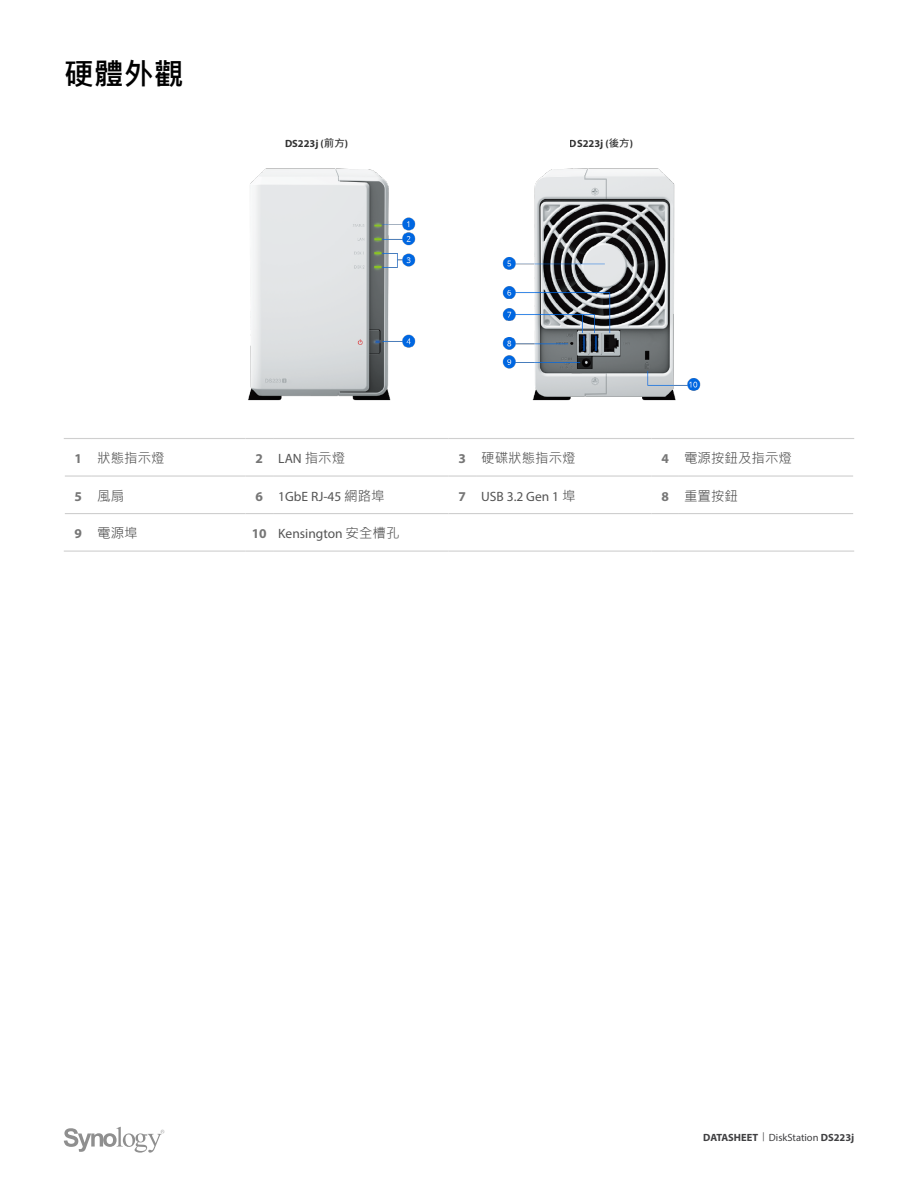
<style>
.page{position:relative;width:918px;height:1188px;background:#fff}
.page>*{position:absolute;margin:0;border:0;box-sizing:border-box;transform-origin:0 0}
.t1{font:700 30px "Microsoft Jheng Hei";color:#000}
.t2{font:13.5px "Myriad Pro";color:#545454}
.t3{font:13.5px "Microsoft Jheng Hei";color:#545454}
.t4{font:700 10.5px "Myriad Pro";color:#404042}
.t5{font:700 10.5px "Myriad Pro";color:#1c1c1c}
.s1{font-family:"Microsoft Jheng Hei"}
.s2{font-family:"Myriad Pro";font-weight:700;color:#767676}
.s3{font-weight:700;color:#767676}
.s4{font-weight:400;font-size:9px}
.s5{font-weight:400}
</style>
<div class="page">
<svg style="left:64px;top:1127px;width:100px;height:26px"></svg>
<hr style="left:65px;top:475px;width:27px;height:2px;background:#cfcfcf">
<hr style="left:92px;top:475px;width:153px;height:2px;background:#cfcfcf">
<hr style="left:245px;top:475px;width:28px;height:2px;background:#cfcfcf">
<hr style="left:273px;top:475px;width:175px;height:2px;background:#cfcfcf">
<hr style="left:448px;top:475px;width:28px;height:2px;background:#cfcfcf">
<hr style="left:476px;top:475px;width:175px;height:2px;background:#cfcfcf">
<hr style="left:651px;top:475px;width:28px;height:2px;background:#cfcfcf">
<hr style="left:679px;top:475px;width:174px;height:2px;background:#cfcfcf">
<svg style="left:65px;top:513px;width:27px;height:1px"></svg>
<hr style="left:92px;top:513px;width:153px;height:1px;background:#cfcfcf">
<svg style="left:245px;top:513px;width:28px;height:1px"></svg>
<hr style="left:273px;top:513px;width:175px;height:1px;background:#cfcfcf">
<svg style="left:448px;top:513px;width:28px;height:1px"></svg>
<hr style="left:476px;top:513px;width:175px;height:1px;background:#cfcfcf">
<svg style="left:651px;top:513px;width:28px;height:1px"></svg>
<hr style="left:679px;top:513px;width:174px;height:1px;background:#cfcfcf">
<svg style="left:64px;top:438px;width:28px;height:1px"></svg>
<hr style="left:92px;top:438px;width:153px;height:1px;background:#cfcfcf">
<svg style="left:245px;top:438px;width:28px;height:1px"></svg>
<hr style="left:273px;top:438px;width:175px;height:1px;background:#cfcfcf">
<svg style="left:448px;top:438px;width:28px;height:1px"></svg>
<hr style="left:476px;top:438px;width:175px;height:1px;background:#cfcfcf">
<svg style="left:651px;top:438px;width:28px;height:1px"></svg>
<hr style="left:679px;top:438px;width:175px;height:1px;background:#cfcfcf">
<svg style="left:64px;top:551px;width:28px;height:1px"></svg>
<hr style="left:92px;top:551px;width:153px;height:1px;background:#cfcfcf">
<svg style="left:245px;top:551px;width:28px;height:1px"></svg>
<hr style="left:273px;top:551px;width:175px;height:1px;background:#cfcfcf">
<svg style="left:448px;top:551px;width:28px;height:1px"></svg>
<hr style="left:476px;top:551px;width:175px;height:1px;background:#cfcfcf">
<svg style="left:651px;top:551px;width:28px;height:1px"></svg>
<hr style="left:679px;top:551px;width:175px;height:1px;background:#cfcfcf">
<img style="left:248px;top:168px;width:168px;height:233px">
<img style="left:502px;top:168px;width:199px;height:233px">
<h1 class="t1" style="left:64px;top:55px;width:121px">硬體外觀</h1>
<p class="t5" style="left:285px;top:137px;width:65px">DS223j (<span class="s1">前方</span>)</p>
<p class="t5" style="left:570px;top:137px;width:65px">DS223j (<span class="s1">後方</span>)</p>
<p class="t3" style="left:74px;top:450px;width:92px"><span class="s2">1</span> 狀態指示燈</p>
<p class="t2" style="left:256px;top:450px;width:91px"><span class="s3">2</span> LAN <span class="s1">指示燈</span></p>
<p class="t3" style="left:458px;top:450px;width:119px"><span class="s2">3</span> 硬碟狀態指示燈</p>
<p class="t3" style="left:661px;top:450px;width:132px"><span class="s2">4</span> 電源按鈕及指示燈</p>
<p class="t3" style="left:74px;top:487px;width:51px"><span class="s2">5</span> 風扇</p>
<p class="t2" style="left:255px;top:488px;width:131px"><span class="s3">6</span> 1GbE RJ-45 <span class="s1">網路埠</span></p>
<p class="t2" style="left:458px;top:488px;width:119px"><span class="s3">7</span> USB 3.2 Gen 1 <span class="s1">埠</span></p>
<p class="t3" style="left:661px;top:487px;width:78px"><span class="s2">8</span> 重置按鈕</p>
<p class="t3" style="left:74px;top:525px;width:65px"><span class="s2">9</span> 電源埠</p>
<p class="t2" style="left:252px;top:525px;width:149px"><span class="s3">10</span> Kensington <span class="s1">安全槽孔</span></p>
<p class="t4" style="left:703px;top:1130px;width:152px">DATASHEET <span class="s4">|</span> <span class="s5">DiskStation</span> DS223j</p>
</div>
